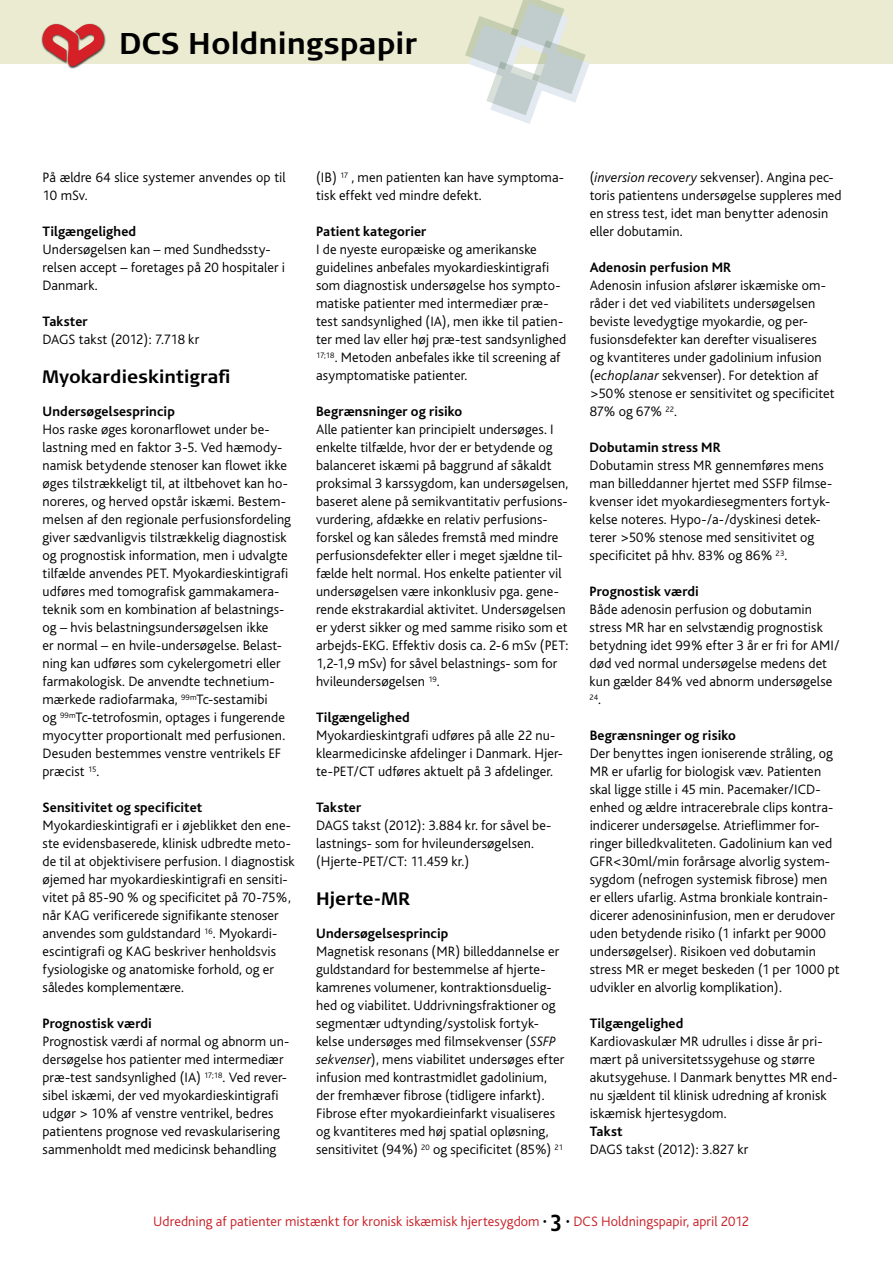
<style>
.page{position:relative;width:893px;height:1263px;background:#fff}
.page>*{position:absolute;margin:0;border:0;box-sizing:border-box;transform-origin:0 0}
.t1{font:700 30px "Signa Normal";color:#000}
.t2{font:700 18px "Signa Normal";color:#000}
.t3{font:300 14.25px/18px "Bliss";letter-spacing:.005em;color:#000}
.t4{font:700 14.25px "Bliss";letter-spacing:.01em;color:#000}
.t5{font:300 14.25px "Bliss";letter-spacing:.005em;color:#c72127}
.t6{font:300 8.25px "Bliss";color:#000}
.s1{font-style:italic}
.s2{font-size:14.25px}
.s3{color:#000}
.s4{font-family:"Signa Column";font-weight:700;font-size:23.1px;color:#000}
</style>
<div class="page">
<div style="left:0;top:0;width:893px;height:63px;background:#eaebd1"></div>
<img style="left:41px;top:23px;width:64px;height:46px">
<svg style="left:42px;top:24px;width:62px;height:42px"></svg>
<svg style="left:465px;top:0;width:125px;height:124px"></svg>
<h1 class="t1" style="left:119px;top:26px;width:300px">DCS Holdningspapir</h1>
<p class="t3" style="left:43px;top:169px;width:245px">På ældre 64 slice systemer anvendes op til<br>10 mSv.</p>
<p class="t4" style="left:43px;top:224px;width:95px">Tilgængelighed</p>
<p class="t3" style="left:43px;top:241px;width:244px">Undersøgelsen kan – med Sundhedssty&shy;relsen accept – foretages på 20 hospitaler i<br>Danmark.</p>
<p class="t4" style="left:43px;top:314px;width:47px">Takster</p>
<p class="t3" style="left:43px;top:331px;width:158px">DAGS takst (2012): 7.718 kr</p>
<p class="t2" style="left:43px;top:366px;width:190px">Myokardieskintigrafi</p>
<p class="t4" style="left:43px;top:404px;width:134px">Undersøgelsesprincip</p>
<p class="t3" style="left:43px;top:421px;width:250px">Hos raske øges koronarflowet under be&shy;lastning med en faktor 3-5. Ved hæmody&shy;namisk betydende stenoser kan flowet ikke øges tilstrækkeligt til, at iltbehovet kan ho&shy;noreres, og herved opstår iskæmi. Bestem&shy;melsen af den regionale perfusionsfordeling giver sædvanligvis tilstrækkelig diagnostisk og prognostisk information, men i udvalgte tilfælde anvendes PET. Myokardieskintigrafi udføres med tomografisk gammakamera&shy;teknik som en kombination af belastnings&shy;og – hvis belastningsundersøgelsen ikke<br>er normal – en hvile-undersøgelse. Belast&shy;ning kan udføres som cykelergometri eller farmakologisk. De anvendte technetium&shy;mærkede radiofarmaka, <sup>99m</sup>Tc-sestamibi<br>og <sup>99m</sup>Tc-tetrofosmin, optages i fungerende myocytter proportionalt med perfusionen.<br>Desuden bestemmes venstre ventrikels EF præcist <sup>15</sup>.</p>
<p class="t4" style="left:43px;top:800px;width:161px">Sensitivitet og specificitet</p>
<p class="t3" style="left:43px;top:817px;width:254px">Myokardieskintigrafi er i øjeblikket den ene&shy;ste evidensbaserede, klinisk udbredte meto&shy;de til at objektivisere perfusion. I diagnostisk øjemed har myokardieskintigrafi en sensiti&shy;vitet på 85-90 % og specificitet på 70-75%, når KAG verificerede signifikante stenoser anvendes som guldstandard <sup>16</sup>. Myokardi&shy;escintigrafi og KAG beskriver henholdsvis fysiologiske og anatomiske forhold, og er således komplementære.</p>
<p class="t4" style="left:43px;top:1016px;width:111px">Prognostisk værdi</p>
<p class="t3" style="left:43px;top:1033px;width:248px">Prognostisk værdi af normal og abnorm un&shy;dersøgelse hos patienter med intermediær præ-test sandsynlighed (IA) <sup>17;18</sup>. Ved rever&shy;sibel iskæmi, der ved myokardieskintigrafi udgør &gt; 10% af venstre ventrikel, bedres patientens prognose ved revaskularisering sammenholdt med medicinsk behandling</p>
<p class="t3" style="left:316px;top:169px;width:249px">(IB) <sup>17</sup> , men patienten kan have symptoma&shy;tisk effekt ved mindre defekt.</p>
<p class="t4" style="left:316px;top:224px;width:112px">Patient kategorier</p>
<p class="t3" style="left:316px;top:241px;width:252px">I de nyeste europæiske og amerikanske guidelines anbefales myokardieskintigrafi som diagnostisk undersøgelse hos sympto&shy;matiske patienter med intermediær præ&shy;test sandsynlighed (IA), men ikke til patien&shy;ter med lav eller høj præ-test sandsynlighed <sup>17;18</sup>. Metoden anbefales ikke til screening af asymptomatiske patienter.</p>
<p class="t4" style="left:316px;top:404px;width:148px">Begrænsninger og risiko</p>
<p class="t3" style="left:316px;top:421px;width:254px">Alle patienter kan principielt undersøges. I enkelte tilfælde, hvor der er betydende og balanceret iskæmi på baggrund af såkaldt proksimal 3 karssygdom, kan undersøgelsen, baseret alene på semikvantitativ perfusions&shy;vurdering, afdække en relativ perfusions&shy;forskel og kan således fremstå med mindre perfusionsdefekter eller i meget sjældne til&shy;fælde helt normal. Hos enkelte patienter vil undersøgelsen være inkonklusiv pga. gene&shy;rende ekstrakardial aktivitet. Undersøgelsen er yderst sikker og med samme risiko som et arbejds-EKG. Effektiv dosis ca. 2-6 mSv (PET:<br>1,2-1,9 mSv) for såvel belastnings- som for hvileundersøgelsen <sup>19</sup>.</p>
<p class="t4" style="left:316px;top:710px;width:95px">Tilgængelighed</p>
<p class="t3" style="left:316px;top:727px;width:249px">Myokardieskintgrafi udføres på alle 22 nu&shy;klearmedicinske afdelinger i Danmark. Hjer&shy;te-PET/CT udføres aktuelt på 3 afdelinger.</p>
<p class="t4" style="left:316px;top:800px;width:47px">Takster</p>
<p class="t3" style="left:316px;top:817px;width:237px">DAGS takst (2012): 3.884 kr. for såvel be&shy;lastnings- som for hvileundersøgelsen. (Hjerte-PET/CT: 11.459 kr.)</p>
<p class="t2" style="left:316px;top:888px;width:96px">Hjerte-MR</p>
<p class="t4" style="left:316px;top:926px;width:134px">Undersøgelsesprincip</p>
<p class="t3" style="left:316px;top:943px;width:250px">Magnetisk resonans (MR) billeddannelse er guldstandard for bestemmelse af hjerte&shy;kamrenes volumener, kontraktionsduelig&shy;hed og viabilitet. Uddrivningsfraktioner og segmentær udtynding/systolisk fortyk&shy;kelse undersøges med filmsekvenser (<span class="s1">SSFP sekvenser</span>), mens viabilitet undersøges efter infusion med kontrastmidlet gadolinium, der fremhæver fibrose (tidligere infarkt).<br>Fibrose efter myokardieinfarkt visualiseres og kvantiteres med høj spatial opløsning, sensitivitet (94%) <sup>20</sup> og specificitet (85%) <sup>21</sup></p>
<p class="t3" style="left:590px;top:169px;width:254px">(<span class="s1">inversion recovery</span> sekvenser). Angina pec&shy;toris patientens undersøgelse suppleres med en stress test, idet man benytter adenosin eller dobutamin.</p>
<p class="t4" style="left:590px;top:260px;width:143px">Adenosin perfusion MR</p>
<p class="t3" style="left:590px;top:277px;width:247px">Adenosin infusion afslører iskæmiske om&shy;råder i det ved viabilitets undersøgelsen beviste levedygtige myokardie, og per&shy;fusionsdefekter kan derefter visualiseres<br>og kvantiteres under gadolinium infusion (<span class="s1">echoplanar</span> sekvenser). For detektion af &gt;50% stenose er sensitivitet og specificitet 87% og 67% <sup>22</sup>.</p>
<p class="t4" style="left:590px;top:440px;width:133px">Dobutamin stress MR</p>
<p class="t3" style="left:590px;top:457px;width:244px">Dobutamin stress MR gennemføres mens man billeddanner hjertet med SSFP filmse&shy;kvenser idet myokardiesegmenters fortyk&shy;kelse noteres. Hypo-/a-/dyskinesi detek&shy;terer &gt;50% stenose med sensitivitet og specificitet på hhv. 83% og 86% <sup>23</sup>.</p>
<p class="t4" style="left:590px;top:584px;width:111px">Prognostisk værdi</p>
<p class="t3" style="left:590px;top:601px;width:251px">Både adenosin perfusion og dobutamin stress MR har en selvstændig prognostisk betydning idet 99% efter 3 år er fri for AMI/ død ved normal undersøgelse medens det kun gælder 84% ved abnorm undersøgelse</p>
<p class="t6" style="left:590px;top:693px;width:13px">24<span class="s2">.</span></p>
<p class="t4" style="left:590px;top:728px;width:148px">Begrænsninger og risiko</p>
<p class="t3" style="left:590px;top:745px;width:251px">Der benyttes ingen ioniserende stråling, og MR er ufarlig for biologisk væv. Patienten skal ligge stille i 45 min. Pacemaker/ICD&shy;enhed og ældre intracerebrale clips kontra&shy;indicerer undersøgelse. Atrieflimmer for&shy;ringer billedkvaliteten. Gadolinium kan ved GFR&lt;30ml/min forårsage alvorlig system&shy;sygdom (nefrogen systemisk fibrose) men er ellers ufarlig. Astma bronkiale kontrain&shy;dicerer adenosininfusion, men er derudover uden betydende risiko (1 infarkt per 9000 undersøgelser). Risikoen ved dobutamin stress MR er meget beskeden (1 per 1000 pt udvikler en alvorlig komplikation).</p>
<p class="t4" style="left:590px;top:1016px;width:95px">Tilgængelighed</p>
<p class="t3" style="left:590px;top:1033px;width:250px">Kardiovaskulær MR udrulles i disse år pri&shy;mært på universitetssygehuse og større akutsygehuse. I Danmark benyttes MR end&shy;nu sjældent til klinisk udredning af kronisk iskæmisk hjertesygdom.</p>
<p class="t4" style="left:590px;top:1124px;width:34px">Takst</p>
<p class="t3" style="left:590px;top:1141px;width:160px">DAGS takst (2012): 3.827 kr</p>
<p class="t5" style="left:153px;top:1214px;width:597px">Udredning af patienter mistænkt for kronisk iskæmisk hjertesygdom <span class="s3">•</span> <span class="s4">3</span> <span class="s3">•</span> DCS Holdningspapir, april 2012</p>
</div>
